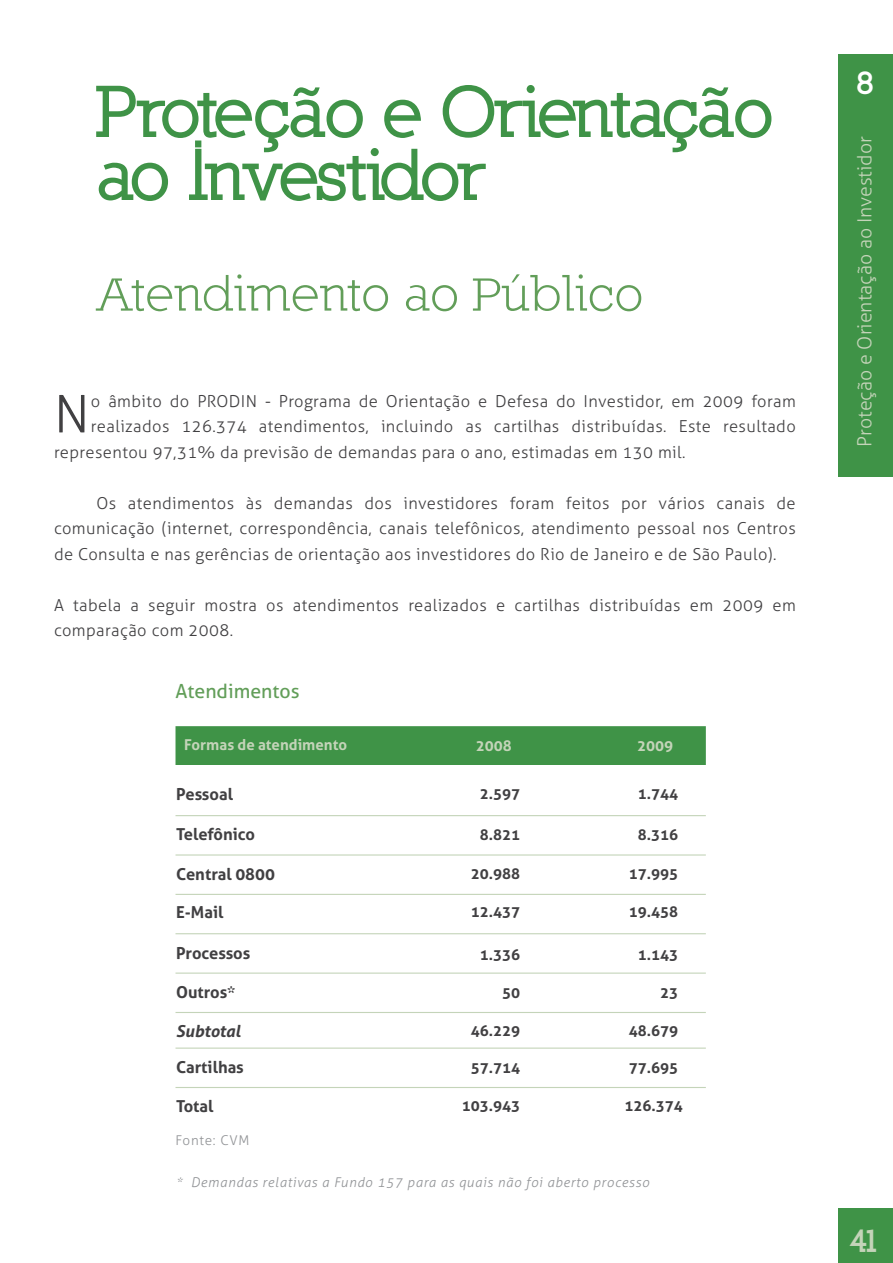
<style>
.page{position:relative;width:893px;height:1263px;background:#fff}
.page>*{position:absolute;margin:0;border:0;box-sizing:border-box;transform-origin:0 0}
.t1{font:800 72px/63px "Nilland";letter-spacing:-.035em;color:#3f9347}
.t2{font:52.5px "Nilland Small Caps";color:#629e59}
.t3{font:300 51.9px "Aller";color:#414042}
.t4{font:900 30px "Nilland";color:#c4d4b9}
.t5{font:900 30px "Nilland";color:#fff}
.t6{font:300 19.5px "Aller";color:#c4d4b9}
.t7{font:19.5px "Aller";color:#629e59}
.t8{font:300 16.5px/25.5px "Aller";letter-spacing:.025em;color:#414042;text-align:justify}
.t9{font:700 16.5px "Aller";color:#414042}
.t10{font:italic 700 16.5px "Aller";color:#414042}
.t11{font:700 15px "Aller";color:#414042}
.t12{font:700 15px "Aller";color:#c4d4b9}
.t13{font:italic 300 13.5px "Aller";letter-spacing:.05em;color:#939598}
.t14{font:300 13.5px "Aller";letter-spacing:.05em;color:#939598}
</style>
<div class="page">
<div style="left:839px;top:1209px;width:54px;height:54px;background:#3f9347"></div>
<div style="left:839px;top:54px;width:54px;height:422px;background:#3f9347"></div>
<div style="left:176px;top:726px;width:530px;height:39px;background:#3f9347"></div>
<hr style="left:176px;top:815px;width:530px;height:1px;background:#c4d4b9">
<hr style="left:176px;top:854px;width:530px;height:1px;background:#c4d4b9">
<hr style="left:176px;top:894px;width:530px;height:1px;background:#c4d4b9">
<hr style="left:176px;top:972px;width:530px;height:2px;background:#c4d4b9">
<hr style="left:176px;top:1012px;width:530px;height:1px;background:#c4d4b9">
<hr style="left:176px;top:933px;width:530px;height:1px;background:#c4d4b9">
<hr style="left:176px;top:1047px;width:530px;height:2px;background:#c4d4b9">
<hr style="left:176px;top:1087px;width:530px;height:1px;background:#c4d4b9">
<h1 class="t1" style="left:96px;top:80px;width:678px">Proteção e Orientação ao Investidor</h1>
<h2 class="t2" style="left:97px;top:262px;width:548px">Atendimento ao Público</h2>
<h3 class="t3" style="left:54px;top:383px;width:37px">N</h3>
<p class="t8" style="left:91px;top:388px;width:706px">o âmbito do PRODIN - Programa de Orientação e Defesa do Investidor, em 2009 foram</p>
<p class="t8" style="left:91px;top:414px;width:706px">realizados 126.374 atendimentos, incluindo as cartilhas distribuídas. Este resultado</p>
<p class="t8" style="left:54px;top:439px;width:633px">representou 97,31% da previsão de demandas para o ano, estimadas em 130 mil.</p>
<p class="t8" style="left:54px;top:490px;width:743px;text-indent:43px">Os atendimentos às demandas dos investidores foram feitos por vários canais de comunicação (internet, correspondência, canais telefônicos, atendimento pessoal nos Centros de Consulta e nas gerências de orientação aos investidores do Rio de Janeiro e de São Paulo).</p>
<p class="t8" style="left:54px;top:592px;width:743px">A tabela a seguir mostra os atendimentos realizados e cartilhas distribuídas em 2009 em comparação com 2008.</p>
<p class="t7" style="left:176px;top:680px;width:126px">Atendimentos</p>
<p class="t12" style="left:184px;top:736px;width:164px">Formas de atendimento</p>
<p class="t12" style="left:476px;top:737px;width:37px">2008</p>
<p class="t12" style="left:637px;top:737px;width:37px">2009</p>
<p class="t9" style="left:176px;top:784px;width:58px">Pessoal</p>
<p class="t11" style="left:480px;top:784px;width:42px">2.597</p>
<p class="t11" style="left:638px;top:784px;width:42px">1.744</p>
<p class="t9" style="left:176px;top:824px;width:81px">Telefônico</p>
<p class="t11" style="left:480px;top:825px;width:42px">8.821</p>
<p class="t11" style="left:638px;top:825px;width:42px">8.316</p>
<p class="t9" style="left:176px;top:864px;width:100px">Central 0800</p>
<p class="t11" style="left:471px;top:864px;width:51px">20.988</p>
<p class="t11" style="left:629px;top:864px;width:51px">17.995</p>
<p class="t9" style="left:176px;top:902px;width:49px">E-Mail</p>
<p class="t11" style="left:471px;top:903px;width:51px">12.437</p>
<p class="t11" style="left:629px;top:903px;width:51px">19.458</p>
<p class="t9" style="left:176px;top:943px;width:76px">Processos</p>
<p class="t11" style="left:480px;top:946px;width:42px">1.336</p>
<p class="t11" style="left:638px;top:946px;width:42px">1.143</p>
<p class="t9" style="left:176px;top:982px;width:61px">Outros*</p>
<p class="t11" style="left:502px;top:983px;width:19px">50</p>
<p class="t11" style="left:660px;top:983px;width:19px">23</p>
<p class="t10" style="left:176px;top:1021px;width:66px">Subtotal</p>
<p class="t11" style="left:471px;top:1021px;width:51px">46.229</p>
<p class="t11" style="left:629px;top:1021px;width:51px">48.679</p>
<p class="t9" style="left:176px;top:1057px;width:69px">Cartilhas</p>
<p class="t11" style="left:471px;top:1058px;width:51px">57.714</p>
<p class="t11" style="left:629px;top:1058px;width:51px">77.695</p>
<p class="t9" style="left:176px;top:1096px;width:39px">Total</p>
<p class="t11" style="left:462px;top:1096px;width:60px">103.943</p>
<p class="t11" style="left:624px;top:1096px;width:60px">126.374</p>
<p class="t14" style="left:176px;top:1132px;width:75px">Fonte: CVM</p>
<p class="t13" style="left:176px;top:1174px;width:475px">* Demandas relativas a Fundo 157 para as quais não foi aberto processo</p>
<h3 class="t5" style="left:857px;top:63px;width:19px">8</h3>
<p class="t6" style="left:853px;top:446px;width:312px;rotate:-90deg">Proteção e Orientação ao Investidor</p>
<h3 class="t4" style="left:851px;top:1221px;width:32px">41</h3>
</div>
